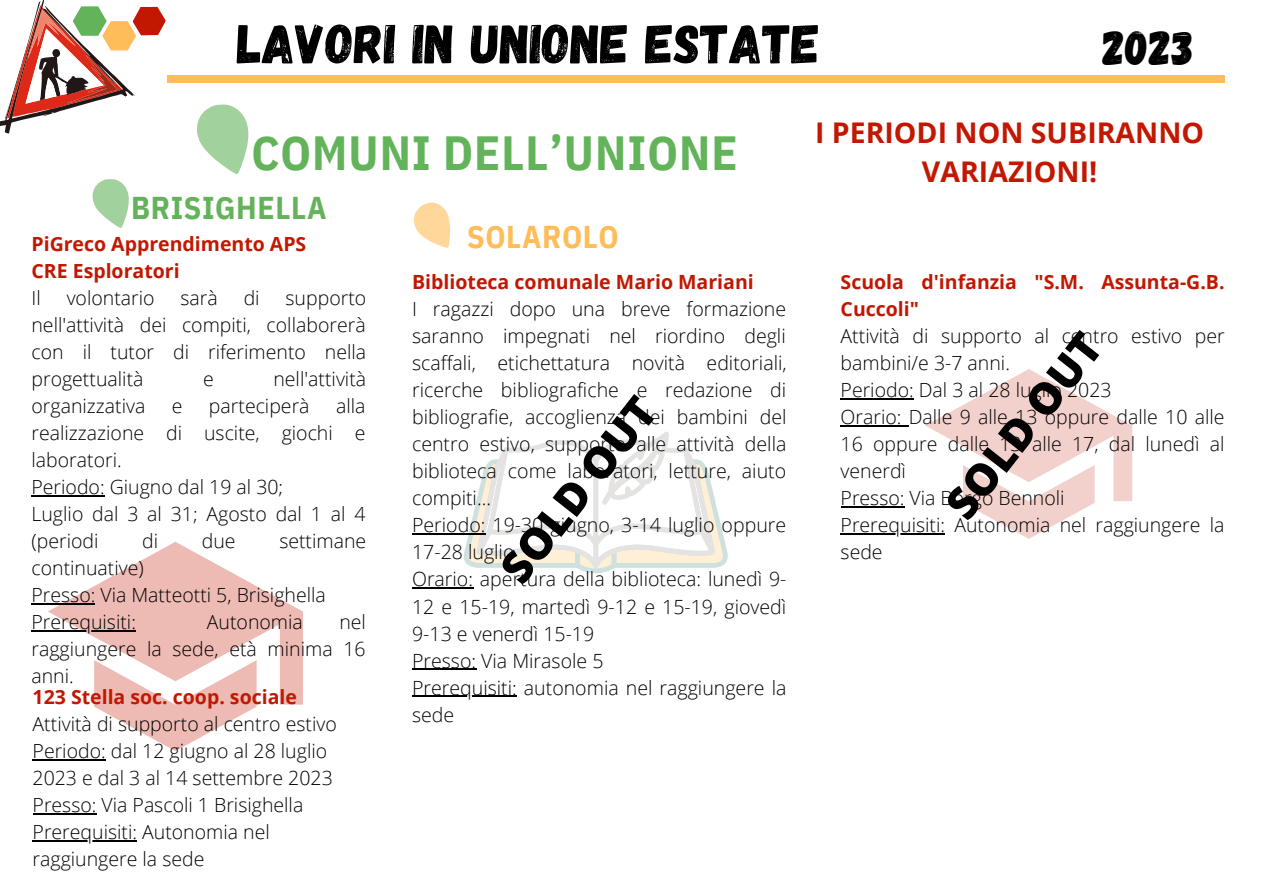
<style>
.page{position:relative;width:1263px;height:894px;background:#fff}
.page>*{position:absolute;margin:0;border:0;box-sizing:border-box;transform-origin:0 0}
.t1{font:55.05px "Gagalin";color:#000}
.t2{font:48px "Gagalin";color:#000}
.t3{font:700 47.85px "IBM Plex Sans Cond";letter-spacing:.02em;color:#63b35b}
.t4{font:800 43.5px "Open Sans";color:#000}
.t5{font:700 31.5px "IBM Plex Sans Cond";letter-spacing:.02em;color:#63b35b}
.t6{font:700 31.5px "IBM Plex Sans Cond";letter-spacing:.02em;color:#ffbd59}
.t7{font:700 28.5px/39.3px "Open Sans";color:#c21700;text-align:center}
.t8{font:300 19.5px/27px "Open Sans";color:#000}
.t9{font:700 19.5px/27px "Open Sans";color:#c21700}
</style>
<div class="page">
<div style="left:167px;top:75px;width:1058px;height:8px;background:#ffbd59"></div>
<svg style="left:197px;top:104px;width:52px;height:70px"></svg>
<svg style="left:92px;top:179px;width:37px;height:49px"></svg>
<svg style="left:414px;top:202px;width:36px;height:46px"></svg>
<svg style="left:464px;top:431px;width:264px;height:142px"></svg>
<hr style="left:412px;top:533px;width:73px;height:1px;background:#000">
<hr style="left:412px;top:587px;width:61px;height:1px;background:#000">
<hr style="left:412px;top:668px;width:64px;height:1px;background:#000">
<hr style="left:412px;top:695px;width:105px;height:1px;background:#000">
<svg style="left:925px;top:369px;width:207px;height:169px"></svg>
<hr style="left:841px;top:398px;width:73px;height:1px;background:#000">
<hr style="left:841px;top:425px;width:68px;height:1px;background:#000">
<hr style="left:841px;top:506px;width:63px;height:1px;background:#000">
<hr style="left:841px;top:533px;width:104px;height:1px;background:#000">
<svg style="left:48px;top:542px;width:255px;height:208px;fill:#edbab4"></svg>
<hr style="left:31px;top:495px;width:74px;height:1px;background:#000">
<hr style="left:31px;top:603px;width:64px;height:1px;background:#000">
<hr style="left:31px;top:630px;width:105px;height:1px;background:#000">
<svg style="left:0;top:0;width:166px;height:134px"></svg>
<hr style="left:33px;top:758px;width:73px;height:1px;background:#000">
<hr style="left:33px;top:812px;width:63px;height:1px;background:#000">
<hr style="left:33px;top:839px;width:104px;height:1px;background:#000">
<p class="t1" style="left:237px;top:8px;width:584px">LAVORI IN UNIONE ESTATE</p>
<p class="t2" style="left:1103px;top:17px;width:93px">2023</p>
<p class="t3" style="left:251px;top:121px;width:488px">COMUNI DELL’UNIONE</p>
<p class="t5" style="left:131px;top:187px;width:197px">BRISIGHELLA</p>
<p class="t9" style="left:31px;top:230px;width:276px">PiGreco Apprendimento APS</p>
<p class="t9" style="left:31px;top:257px;width:150px">CRE Esploratori</p>
<p class="t8" style="left:31px;top:284px;width:11px">Il</p>
<p class="t8" style="left:67px;top:284px;width:89px">volontario</p>
<p class="t8" style="left:180px;top:284px;width:39px">sarà</p>
<p class="t8" style="left:244px;top:284px;width:18px">di</p>
<p class="t8" style="left:31px;top:284px;width:336px;text-align:justify;text-indent:254px">supporto nell'attività dei compiti, collaborerà con il tutor di riferimento nella progettualità</p>
<p class="t8" style="left:203px;top:365px;width:12px">e</p>
<p class="t8" style="left:273px;top:365px;width:94px">nell'attività</p>
<p class="t8" style="left:31px;top:392px;width:115px">organizzativa</p>
<p class="t8" style="left:172px;top:392px;width:12px">e</p>
<p class="t8" style="left:209px;top:392px;width:102px">parteciperà</p>
<p class="t8" style="left:31px;top:392px;width:335px;text-align:justify;text-indent:305px">alla realizzazione di uscite, giochi e laboratori.</p>
<p class="t8" style="left:31px;top:472px;width:253px">Periodo: Giugno dal 19 al 30;</p>
<p class="t8" style="left:31px;top:499px;width:335px">Luglio dal 3 al 31; Agosto dal 1 al 4 (periodi</p>
<p class="t8" style="left:142px;top:526px;width:18px">di</p>
<p class="t8" style="left:202px;top:526px;width:35px">due</p>
<p class="t8" style="left:279px;top:526px;width:88px">settimane</p>
<p class="t8" style="left:31px;top:553px;width:114px">continuative)</p>
<p class="t8" style="left:31px;top:580px;width:296px">Presso: Via Matteotti 5, Brisighella</p>
<p class="t8" style="left:31px;top:607px;width:106px">Prerequisiti:</p>
<p class="t8" style="left:207px;top:607px;width:97px">Autonomia</p>
<p class="t8" style="left:31px;top:607px;width:336px;text-align:justify;text-indent:308px">nel raggiungere la sede, età minima 16 anni.</p>
<p class="t9" style="left:33px;top:682px;width:266px">123 Stella soc. coop. sociale</p>
<p class="t8" style="left:33px;top:709px;width:306px">Attività di supporto al centro estivo</p>
<p class="t8" style="left:33px;top:736px;width:302px">Periodo: dal 12 giugno al 28 luglio<br>2023 e dal 3 al 14 settembre 2023</p>
<p class="t8" style="left:33px;top:790px;width:272px">Presso: Via Pascoli 1 Brisighella</p>
<p class="t8" style="left:33px;top:817px;width:239px">Prerequisiti: Autonomia nel raggiungere la sede</p>
<p class="t6" style="left:467px;top:215px;width:153px">SOLAROLO</p>
<p class="t9" style="left:412px;top:268px;width:343px">Biblioteca comunale Mario Mariani</p>
<p class="t8" style="left:412px;top:295px;width:376px;text-align:justify">I ragazzi dopo una breve formazione saranno impegnati nel riordino degli scaffali, etichettatura novità editoriali, ricerche bibliografiche e redazione di bibliografie, accoglienza dei bambini del centro estivo, supporto alle attività della biblioteca come laboratori, letture, aiuto compiti...</p>
<p class="t8" style="left:412px;top:511px;width:376px">Periodo: 19-30 giugno, 3-14 luglio oppure<br>17-28 luglio</p>
<p class="t8" style="left:412px;top:565px;width:376px;text-align:justify">Orario: apertura della biblioteca: lunedì 9- 12 e 15-19, martedì 9-12 e 15-19, giovedì 9-13 e venerdì 15-19</p>
<p class="t8" style="left:412px;top:646px;width:193px">Presso: Via Mirasole 5</p>
<p class="t8" style="left:412px;top:673px;width:376px">Prerequisiti: autonomia nel raggiungere la sede</p>
<p class="t4" style="left:486px;top:558px;width:223px;rotate:-52deg">SOLD OUT</p>
<p class="t7" style="left:815px;top:112px;width:391px">I PERIODI NON SUBIRANNO<br>VARIAZIONI!</p>
<p class="t9" style="left:841px;top:268px;width:385px">Scuola d'infanzia "S.M. Assunta-G.B.<br>Cuccoli"</p>
<p class="t8" style="left:841px;top:322px;width:386px">Attività di supporto al centro estivo per bambini/e 3-7 anni.</p>
<p class="t8" style="left:841px;top:376px;width:272px">Periodo: Dal 3 al 28 luglio 2023</p>
<p class="t8" style="left:841px;top:403px;width:386px;text-align:justify">Orario: Dalle 9 alle 13 oppure dalle 10 alle 16 oppure dalle 13 alle 17, dal lunedì al venerdì</p>
<p class="t8" style="left:841px;top:484px;width:226px">Presso: Via Borgo Bennoli</p>
<p class="t8" style="left:841px;top:511px;width:385px">Prerequisiti: Autonomia nel raggiungere la sede</p>
<p class="t4" style="left:931px;top:494px;width:223px;rotate:-52deg">SOLD OUT</p>
</div>
